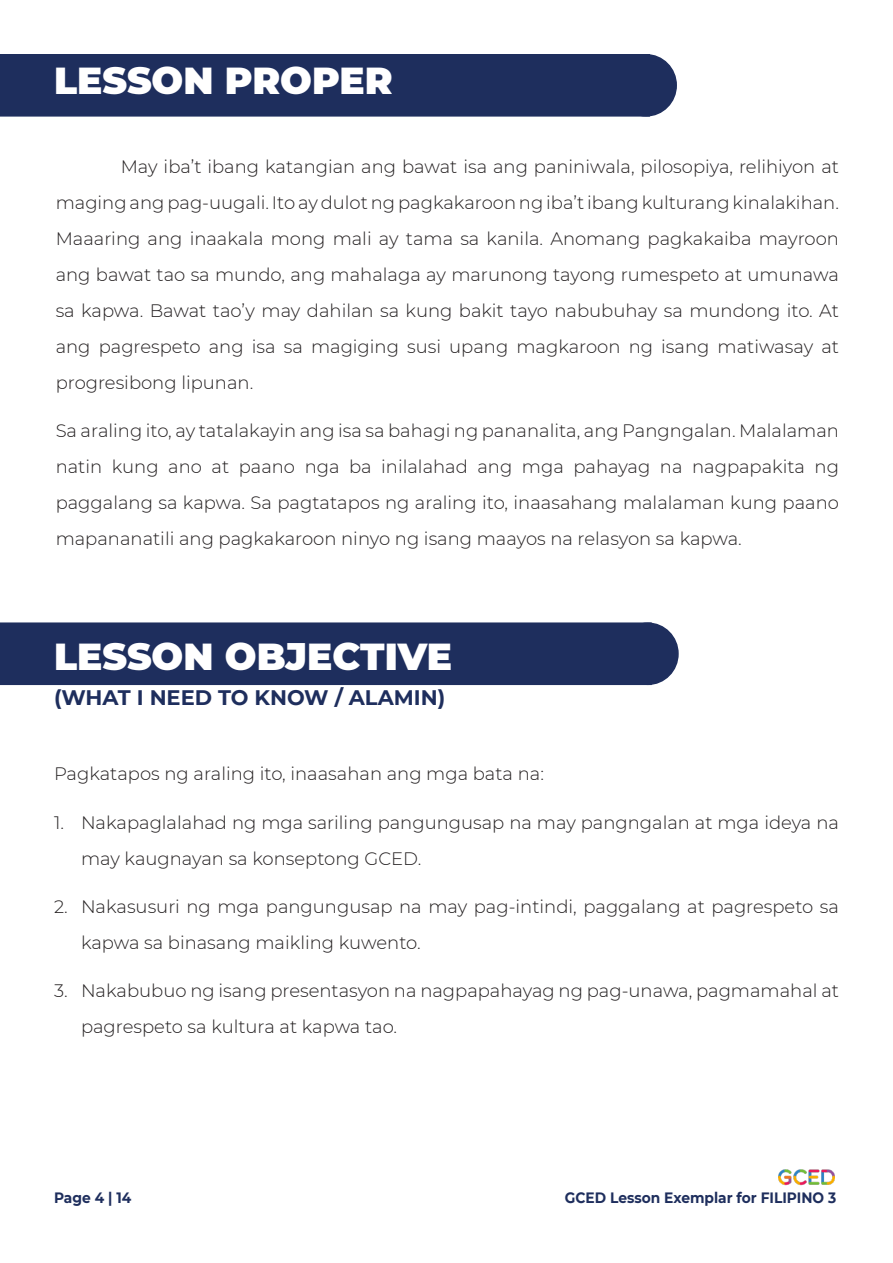
<style>
.page{position:relative;width:893px;height:1263px;background:#fff}
.page>*{position:absolute;margin:0;border:0;box-sizing:border-box;transform-origin:0 0}
.t1{font:900 37.5px "Montserrat";color:#fff}
.t2{font:700 21px "Montserrat";color:#1e2e5d}
.No_Spacing{font:300 18px/36px "Montserrat";color:#231f20}
.t3{font:700 15px "Montserrat";color:#1e2e5d;scale:.92 1}
</style>
<div class="page">
<img style="left:779px;top:1169px;width:55px;height:17px">
<div style="left:0;top:54px;width:640px;height:63px;background:#1e2e5d"></div>
<div style="left:616px;top:55px;width:60px;height:61px;background:#1e2e5d;border-radius:50%"></div>
<div style="left:615px;top:54px;width:62px;height:63px;border:2px solid #1e2e5d;border-radius:50%"></div>
<div style="left:1px;top:623px;width:650px;height:61px;background:#1e2e5d"></div>
<div style="left:0;top:622px;width:652px;height:63px;border:2px solid #1e2e5d"></div>
<div style="left:618px;top:623px;width:60px;height:61px;background:#1e2e5d;border-radius:50%"></div>
<div style="left:617px;top:622px;width:62px;height:63px;border:2px solid #1e2e5d;border-radius:50%"></div>
<p class="t1" style="left:54px;top:53px;width:340px">LESSON PROPER</p>
<p class="No_Spacing" style="left:56px;top:148px;width:785px;text-align:justify;text-indent:65px">May iba’t ibang katangian ang bawat isa ang paniniwala, pilosopiya, relihiyon at maging ang pag-uugali. Ito ay dulot ng pagkakaroon ng iba’t ibang kulturang kinalakihan.<br>Maaaring ang inaakala mong mali ay tama sa kanila. Anomang pagkakaiba mayroon ang bawat tao sa mundo, ang mahalaga ay marunong tayong rumespeto at umunawa sa kapwa. Bawat tao’y may dahilan sa kung bakit tayo nabubuhay sa mundong ito. At ang pagrespeto ang isa sa magiging susi upang magkaroon ng isang matiwasay at progresibong lipunan.</p>
<p class="No_Spacing" style="left:56px;top:412px;width:785px;text-align:justify">Sa araling ito, ay tatalakayin ang isa sa bahagi ng pananalita, ang Pangngalan. Malalaman natin kung ano at paano nga ba inilalahad ang mga pahayag na nagpapakita ng paggalang sa kapwa. Sa pagtatapos ng araling ito, inaasahang malalaman kung paano mapananatili ang pagkakaroon ninyo ng isang maayos na relasyon sa kapwa.</p>
<p class="t1" style="left:54px;top:629px;width:399px">LESSON OBJECTIVE</p>
<p class="t2" style="left:54px;top:683px;width:393px">(WHAT I NEED TO KNOW / ALAMIN)</p>
<p class="No_Spacing" style="left:54px;top:755px;width:491px">Pagkatapos ng araling ito, inaasahan ang mga bata na:</p>
<p class="No_Spacing" style="left:81px;top:803px;width:759px;text-indent:-27px">1. Nakapaglalahad ng mga sariling pangungusap na may pangngalan at mga ideya na may kaugnayan sa konseptong GCED.</p>
<p class="No_Spacing" style="left:81px;top:887px;width:759px;text-indent:-27px">2. Nakasusuri ng mga pangungusap na may pag-intindi, paggalang at pagrespeto sa kapwa sa binasang maikling kuwento.</p>
<p class="No_Spacing" style="left:81px;top:971px;width:759px;text-indent:-27px">3. Nakabubuo ng isang presentasyon na nagpapahayag ng pag-unawa, pagmamahal at pagrespeto sa kultura at kapwa tao.</p>
<p class="t3" style="left:54px;top:1187px;width:85px">Page 4 | 14</p>
<p class="t3" style="left:565px;top:1187px;width:297px">GCED Lesson Exemplar for FILIPINO 3</p>
</div>
